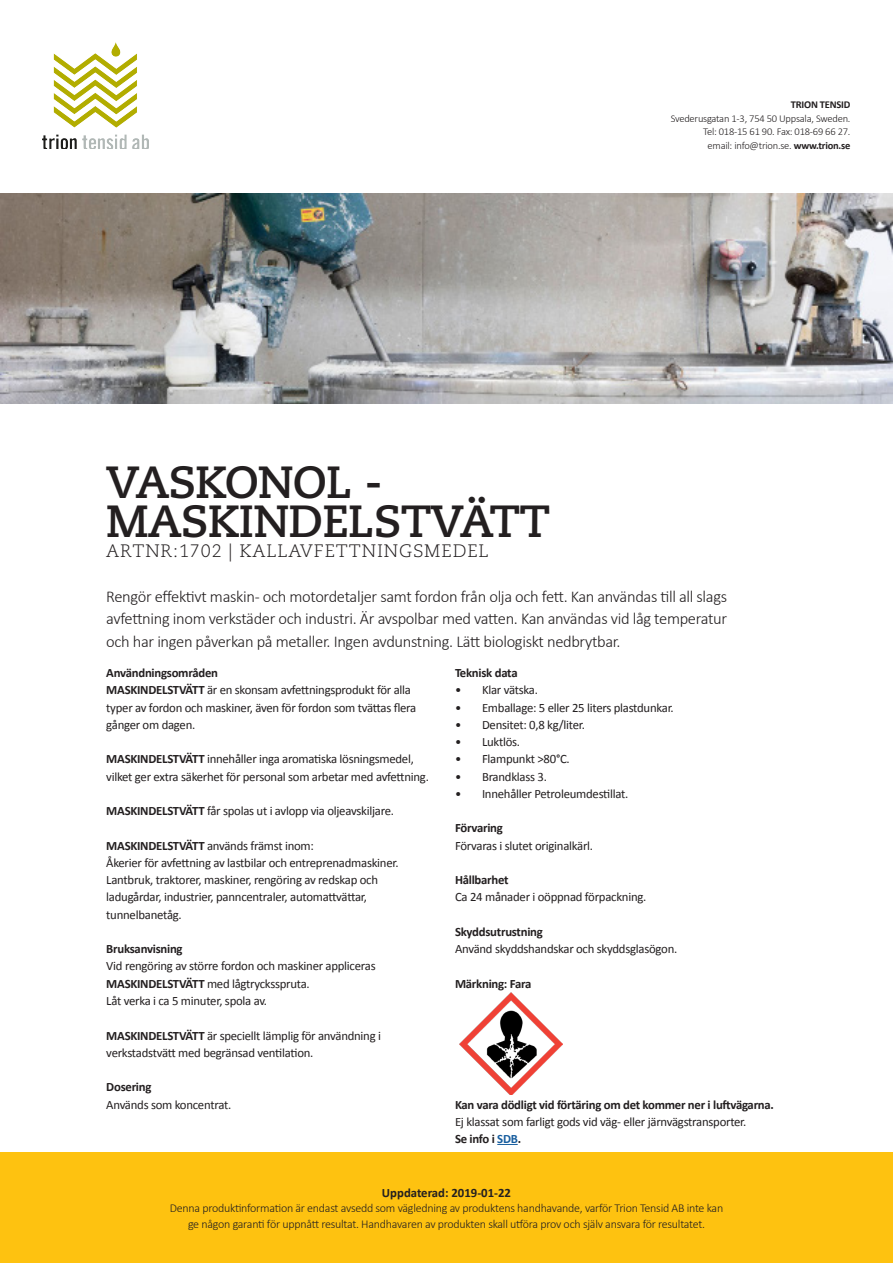
<style>
.page{position:relative;width:893px;height:1263px;background:#fff}
.page>*{position:absolute;margin:0;border:0;box-sizing:border-box;transform-origin:0 0}
.Rubrik{font:700 45px "Caecilia LT Std";letter-spacing:-.02em;color:#231f20}
.Rubrik-2{font:300 18px "Caecilia LT Std";letter-spacing:.05em;color:#231f20}
.Ingress{font:300 16.5px "Calibri";letter-spacing:-.02em;color:#231f20}
.Brödtext{font:12.75px/17.2px "Calibri";letter-spacing:-.02em;color:#231f20}
.Rubrik_3{font:12.75px/17.2px "Calibri";letter-spacing:-.02em;color:#231f20}
.Rubrik_3-2{font:700 12.75px "Calibri";letter-spacing:-.02em;color:#231f20}
.Brödtext-2{font:700 12.75px "Calibri";letter-spacing:-.02em;color:#231f20}
.Brödtext-3{font:700 12.75px "Calibri";color:#231f20}
.t1{font:300 12px/15.8px "Calibri";letter-spacing:-.02em;color:#231f20;text-align:center}
.t2{font:300 10.5px "Calibri";letter-spacing:-.02em;color:#231f20}
.t3{font:700 10.5px "Calibri";letter-spacing:-.02em;color:#231f20}
.s1{font-weight:700}
.s2{color:#175d9e}
</style>
<div class="page">
<div style="left:0;top:1152px;width:893px;height:111px;background:#fec210"></div>
<img style="left:0;top:194px;width:893px;height:210px">
<img style="left:43px;top:43px;width:106px;height:106px">
<svg style="left:497px;top:1144px;width:21px;height:1px"></svg>
<img style="left:459px;top:992px;width:103px;height:103px">
<p class="t3" style="left:791px;top:98px;width:61px">TRION TENSID</p>
<p class="t2" style="left:671px;top:112px;width:181px">Svederusgatan 1-3, 754 50 Uppsala, Sweden.</p>
<p class="t2" style="left:703px;top:125px;width:149px">Tel: 018-15 61 90. Fax: 018-69 66 27.</p>
<p class="t2" style="left:708px;top:139px;width:144px">email: info@trion.se. <span class="s1">www.trion.se</span></p>
<p class="Rubrik" style="left:106px;top:456px;width:278px">VASKONOL -</p>
<p class="Rubrik" style="left:106px;top:495px;width:446px">MASKINDELSTVÄTT</p>
<p class="Rubrik-2" style="left:106px;top:540px;width:384px">ARTNR:1702 | KALLAVFETTNINGSMEDEL</p>
<p class="Ingress" style="left:106px;top:586px;width:622px">Rengör effektivt maskin- och motordetaljer samt fordon från olja och fett. Kan användas till all slags</p>
<p class="Ingress" style="left:106px;top:608px;width:622px">avfettning inom verkstäder och industri. Är avspolbar med vatten. Kan användas vid låg temperatur</p>
<p class="Ingress" style="left:106px;top:631px;width:516px">och har ingen påverkan på metaller. Ingen avdunstning. Lätt biologiskt nedbrytbar.</p>
<p class="Rubrik_3-2" style="left:106px;top:665px;width:113px">Användningsområden</p>
<p class="Rubrik_3" style="left:106px;top:682px;width:312px"><span class="s1">MASKINDELSTVÄTT</span> är en skonsam avfettningsprodukt för alla typer av fordon och maskiner, även för fordon som tvättas flera gånger om dagen.</p>
<p class="Brödtext" style="left:106px;top:751px;width:324px"><span class="s1">MASKINDELSTVÄTT</span> innehåller inga aromatiska lösningsmedel, vilket ger extra säkerhet för personal som arbetar med avfettning.</p>
<p class="Brödtext" style="left:106px;top:802px;width:289px"><span class="s1">MASKINDELSTVÄTT</span> får spolas ut i avlopp via oljeavskiljare.</p>
<p class="Brödtext" style="left:106px;top:837px;width:209px"><span class="s1">MASKINDELSTVÄTT</span> används främst inom:</p>
<p class="Brödtext" style="left:106px;top:854px;width:294px">Åkerier för avfettning av lastbilar och entreprenadmaskiner.<br>Lantbruk, traktorer, maskiner, rengöring av redskap och ladugårdar, industrier, panncentraler, automattvättar, tunnelbanetåg.</p>
<p class="Rubrik_3-2" style="left:106px;top:941px;width:78px">Bruksanvisning</p>
<p class="Brödtext" style="left:106px;top:958px;width:271px">Vid rengöring av större fordon och maskiner appliceras<br><span class="s1">MASKINDELSTVÄTT</span> med lågtrycksspruta.</p>
<p class="Brödtext" style="left:106px;top:992px;width:162px">Låt verka i ca 5 minuter, spola av.</p>
<p class="Brödtext" style="left:106px;top:1027px;width:276px"><span class="s1">MASKINDELSTVÄTT</span> är speciellt lämplig för användning i verkstadstvätt med begränsad ventilation.</p>
<p class="Rubrik_3-2" style="left:106px;top:1079px;width:47px">Dosering</p>
<p class="Brödtext" style="left:106px;top:1096px;width:126px">Används som koncentrat.</p>
<p class="Rubrik_3-2" style="left:455px;top:665px;width:64px">Teknisk data</p>
<p class="Brödtext" style="left:455px;top:682px;width:84px">• Klar vätska.</p>
<p class="Brödtext" style="left:455px;top:699px;width:220px">• Emballage: 5 eller 25 liters plastdunkar.</p>
<p class="Brödtext" style="left:455px;top:716px;width:132px">• Densitet: 0,8 kg/liter.</p>
<p class="Brödtext" style="left:455px;top:733px;width:67px">• Luktlös.</p>
<p class="Brödtext" style="left:455px;top:751px;width:116px">• Flampunkt &gt;80°C.</p>
<p class="Brödtext" style="left:455px;top:768px;width:93px">• Brandklass 3.</p>
<p class="Brödtext" style="left:455px;top:785px;width:175px">• Innehåller Petroleumdestillat.</p>
<p class="Rubrik_3-2" style="left:455px;top:820px;width:49px">Förvaring</p>
<p class="Brödtext" style="left:455px;top:837px;width:140px">Förvaras i slutet originalkärl.</p>
<p class="Rubrik_3-2" style="left:455px;top:872px;width:55px">Hållbarhet</p>
<p class="Brödtext" style="left:455px;top:889px;width:193px">Ca 24 månader i oöppnad förpackning.</p>
<p class="Rubrik_3-2" style="left:455px;top:923px;width:89px">Skyddsutrustning</p>
<p class="Brödtext" style="left:455px;top:940px;width:224px">Använd skyddshandskar och skyddsglasögon.</p>
<p class="Rubrik_3-2" style="left:455px;top:975px;width:78px">Märkning: Fara</p>
<p class="Brödtext-2" style="left:455px;top:1096px;width:320px">Kan vara dödligt vid förtäring om det kommer ner i luftvägarna.</p>
<p class="Brödtext" style="left:455px;top:1113px;width:293px">Ej klassat som farligt gods vid väg- eller järnvägstransporter.</p>
<p class="Brödtext-2" style="left:455px;top:1130px;width:68px">Se info i <span class="s2">SDB</span>.</p>
<p class="Brödtext-3" style="left:382px;top:1184px;width:131px">Uppdaterad: 2019-01-22</p>
<p class="t1" style="left:170px;top:1200px;width:555px">Denna produktinformation är endast avsedd som vägledning av produktens handhavande, varför Trion Tensid AB inte kan ge någon garanti för uppnått resultat. Handhavaren av produkten skall utföra prov och själv ansvara för resultatet.</p>
</div>
